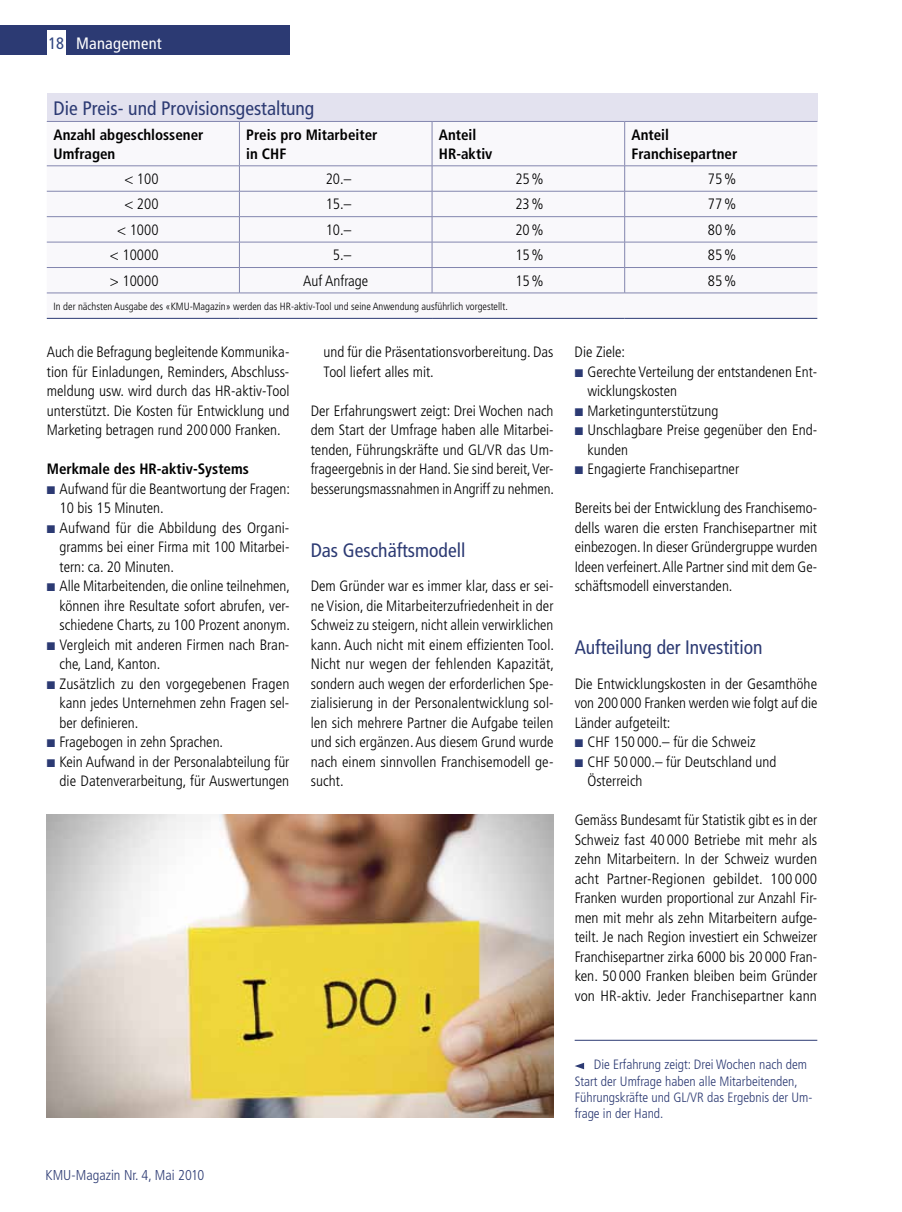
<style>
.page{position:relative;width:902px;height:1212px;background:#fff}
.page>*{position:absolute;margin:0;border:0;box-sizing:border-box;transform-origin:0 0}
.t1{font:condensed 19.5px "Frutiger LT Std";color:#2c3a73}
.t2{font:condensed 16.5px "Frutiger LT Std";letter-spacing:.015em;color:#fff}
.t3{font:300 condensed 15px/19.5px "Frutiger LT Std";color:#000;text-align:justify}
.t4{font:700 condensed 15px/19.5px "Frutiger LT Std";color:#000}
.t5{font:300 condensed 14.25px "Frutiger LT Std";color:#2c3a73}
.t6{font:300 condensed 13.5px/16.2px "Frutiger LT Std";color:#2c3a73}
.t7{font:300 condensed 10.5px "Frutiger LT Std";color:#000}
.s1{color:#304580}
.s2{color:#2c3a73}
</style>
<div class="page">
<div style="left:0;top:26px;width:289px;height:29px;background:#2c3a73"></div>
<div style="left:47px;top:31px;width:19px;height:27px;background:#fff"></div>
<div style="left:47px;top:93px;width:770px;height:28px;background:#e3e2ef"></div>
<svg style="left:47px;top:122px;width:770px;height:196px"></svg>
<hr style="left:47px;top:318px;width:192px;height:1px;background:#2c3a73">
<hr style="left:239px;top:318px;width:193px;height:1px;background:#2c3a73">
<hr style="left:432px;top:318px;width:192px;height:1px;background:#2c3a73">
<hr style="left:624px;top:318px;width:193px;height:1px;background:#2c3a73">
<hr style="left:47px;top:121px;width:192px;height:1px;background:#8386ae">
<hr style="left:239px;top:121px;width:193px;height:1px;background:#8386ae">
<hr style="left:239px;top:122px;width:1px;height:44px;background:#8386ae">
<hr style="left:432px;top:121px;width:192px;height:1px;background:#8386ae">
<hr style="left:432px;top:122px;width:1px;height:44px;background:#8386ae">
<hr style="left:624px;top:121px;width:193px;height:1px;background:#8386ae">
<hr style="left:624px;top:122px;width:1px;height:44px;background:#8386ae">
<hr style="left:47px;top:166px;width:192px;height:1px;background:#8386ae">
<hr style="left:239px;top:166px;width:193px;height:1px;background:#8386ae">
<hr style="left:432px;top:166px;width:192px;height:1px;background:#8386ae">
<hr style="left:624px;top:166px;width:193px;height:1px;background:#8386ae">
<hr style="left:47px;top:191px;width:192px;height:1px;background:#8386ae">
<hr style="left:239px;top:191px;width:193px;height:1px;background:#8386ae">
<hr style="left:432px;top:191px;width:192px;height:1px;background:#8386ae">
<hr style="left:624px;top:191px;width:193px;height:1px;background:#8386ae">
<hr style="left:47px;top:216px;width:192px;height:1px;background:#8386ae">
<hr style="left:239px;top:216px;width:193px;height:1px;background:#8386ae">
<hr style="left:432px;top:216px;width:192px;height:1px;background:#8386ae">
<hr style="left:624px;top:216px;width:193px;height:1px;background:#8386ae">
<hr style="left:47px;top:242px;width:192px;height:1px;background:#8386ae">
<hr style="left:239px;top:242px;width:193px;height:1px;background:#8386ae">
<hr style="left:432px;top:242px;width:192px;height:1px;background:#8386ae">
<hr style="left:624px;top:242px;width:193px;height:1px;background:#8386ae">
<hr style="left:47px;top:267px;width:192px;height:1px;background:#8386ae">
<hr style="left:239px;top:267px;width:193px;height:1px;background:#8386ae">
<svg style="left:239px;top:167px;width:1px;height:126px"></svg>
<hr style="left:432px;top:267px;width:192px;height:1px;background:#8386ae">
<svg style="left:432px;top:166px;width:1px;height:127px"></svg>
<hr style="left:624px;top:267px;width:193px;height:1px;background:#8386ae">
<svg style="left:624px;top:166px;width:1px;height:127px"></svg>
<hr style="left:47px;top:293px;width:192px;height:1px;background:#8386ae">
<hr style="left:239px;top:293px;width:193px;height:1px;background:#8386ae">
<hr style="left:432px;top:293px;width:192px;height:1px;background:#8386ae">
<hr style="left:624px;top:293px;width:193px;height:1px;background:#8386ae">
<img style="left:47px;top:815px;width:506px;height:303px">
<hr style="left:574px;top:1040px;width:243px;height:1px;background:#2c3a73">
<svg style="left:575px;top:1063px;width:9px;height:6px"></svg>
<p class="t2" style="left:48px;top:33px;width:115px"><span class="s1">18</span> Management</p>
<h1 class="t1" style="left:54px;top:97px;width:262px">Die Preis- und Provisionsgestaltung</h1>
<p class="t4" style="left:54px;top:125px;width:151px">Anzahl abgeschlossener<br>Umfragen</p>
<p class="t4" style="left:246px;top:125px;width:133px">Preis pro Mitarbeiter in CHF</p>
<p class="t4" style="left:439px;top:125px;width:55px">Anteil<br>HR-aktiv</p>
<p class="t4" style="left:631px;top:125px;width:107px">Anteil<br>Franchisepartner</p>
<p class="t3" style="left:124px;top:169px;width:36px">&lt; 100</p>
<p class="t3" style="left:326px;top:169px;width:27px">20.–</p>
<p class="t3" style="left:515px;top:169px;width:30px">25%</p>
<p class="t3" style="left:708px;top:169px;width:30px">75%</p>
<p class="t3" style="left:124px;top:195px;width:36px">&lt; 200</p>
<p class="t3" style="left:326px;top:195px;width:27px">15.–</p>
<p class="t3" style="left:515px;top:195px;width:30px">23%</p>
<p class="t3" style="left:708px;top:195px;width:30px">77%</p>
<p class="t3" style="left:117px;top:220px;width:43px">&lt; 1000</p>
<p class="t3" style="left:326px;top:220px;width:27px">10.–</p>
<p class="t3" style="left:515px;top:220px;width:30px">20%</p>
<p class="t3" style="left:708px;top:220px;width:30px">80%</p>
<p class="t3" style="left:110px;top:245px;width:50px">&lt; 10000</p>
<p class="t3" style="left:333px;top:245px;width:20px">5.–</p>
<p class="t3" style="left:515px;top:245px;width:30px">15%</p>
<p class="t3" style="left:708px;top:245px;width:30px">85%</p>
<p class="t3" style="left:110px;top:271px;width:50px">&gt; 10000</p>
<p class="t3" style="left:303px;top:271px;width:67px">Auf Anfrage</p>
<p class="t3" style="left:515px;top:271px;width:30px">15%</p>
<p class="t3" style="left:708px;top:271px;width:30px">85%</p>
<p class="t7" style="left:54px;top:300px;width:455px">In der nächsten Ausgabe des «KMU-Magazin» werden das HR-aktiv-Tool und seine Anwendung ausführlich vorgestellt.</p>
<p class="t3" style="left:47px;top:343px;width:244px">Auch die Befragung begleitende Kommunika&shy;tion für Einladungen, Reminders, Abschluss&shy;meldung usw. wird durch das HR-aktiv-Tool unterstützt. Die Kosten für Entwicklung und Marketing betragen rund 200 000 Franken.</p>
<p class="t4" style="left:47px;top:459px;width:203px">Merkmale des HR-aktiv-Systems</p>
<p class="t3" style="left:60px;top:479px;width:232px;text-indent:-13px"><span class="s2">■</span> Aufwand für die Beantwortung der Fragen:<br>10 bis 15 Minuten.</p>
<p class="t3" style="left:60px;top:518px;width:231px;text-indent:-13px"><span class="s2">■</span> Aufwand für die Abbildung des Organi&shy;gramms bei einer Firma mit 100 Mitarbei&shy;tern: ca. 20 Minuten.</p>
<p class="t3" style="left:60px;top:577px;width:232px;text-indent:-13px"><span class="s2">■</span> Alle Mitarbeitenden, die online teilnehmen, können ihre Resultate sofort abrufen, ver&shy;schiedene Charts, zu 100 Prozent anonym.</p>
<p class="t3" style="left:60px;top:635px;width:231px;text-indent:-13px"><span class="s2">■</span> Vergleich mit anderen Firmen nach Bran&shy;che, Land, Kanton.</p>
<p class="t3" style="left:60px;top:674px;width:231px;text-indent:-13px"><span class="s2">■</span> Zusätzlich zu den vorgegebenen Fragen kann jedes Unternehmen zehn Fragen sel&shy;ber definieren.</p>
<p class="t3" style="left:47px;top:733px;width:178px"><span class="s2">■</span> Fragebogen in zehn Sprachen.</p>
<p class="t3" style="left:47px;top:752px;width:244px;text-align:right"><span class="s2">■</span> Kein Aufwand in der Personalabteilung für die Datenverarbeitung, für Auswertungen</p>
<p class="t3" style="left:323px;top:343px;width:231px">und für die Präsentationsvorbereitung. Das<br>Tool liefert alles mit.</p>
<p class="t3" style="left:311px;top:401px;width:245px">Der Erfahrungswert zeigt: Drei Wochen nach dem Start der Umfrage haben alle Mitarbei&shy;tenden, Führungskräfte und GL/VR das Um&shy;frageergebnis in der Hand. Sie sind bereit, Ver&shy;besserungsmassnahmen in Angriff zu nehmen.</p>
<h1 class="t1" style="left:311px;top:539px;width:156px">Das Geschäftsmodell</h1>
<p class="t3" style="left:311px;top:577px;width:245px">Dem Gründer war es immer klar, dass er sei&shy;ne Vision, die Mitarbeiterzufriedenheit in der Schweiz zu steigern, nicht allein verwirklichen kann. Auch nicht mit einem effizienten Tool.<br>Nicht nur wegen der fehlenden Kapazität, sondern auch wegen der erforderlichen Spe&shy;zialisierung in der Personalentwicklung sol&shy;len sich mehrere Partner die Aufgabe teilen und sich ergänzen. Aus diesem Grund wurde nach einem sinnvollen Franchisemodell ge&shy;sucht.</p>
<p class="t3" style="left:574px;top:343px;width:52px">Die Ziele:</p>
<p class="t3" style="left:587px;top:362px;width:231px;text-indent:-13px"><span class="s2">■</span> Gerechte Verteilung der entstandenen Ent&shy;wicklungskosten</p>
<p class="t3" style="left:574px;top:401px;width:145px"><span class="s2">■</span> Marketingunterstützung</p>
<p class="t3" style="left:587px;top:421px;width:231px;text-indent:-13px"><span class="s2">■</span> Unschlagbare Preise gegenüber den End&shy;kunden</p>
<p class="t3" style="left:574px;top:460px;width:166px"><span class="s2">■</span> Engagierte Franchisepartner</p>
<p class="t3" style="left:574px;top:499px;width:244px">Bereits bei der Entwicklung des Franchisemo&shy;dells waren die ersten Franchisepartner mit einbezogen. In dieser Gründergruppe wurden Ideen verfeinert. Alle Partner sind mit dem Ge&shy;schäftsmodell einverstanden.</p>
<h1 class="t1" style="left:574px;top:636px;width:189px">Aufteilung der Investition</h1>
<p class="t3" style="left:574px;top:674px;width:244px">Die Entwicklungskosten in der Gesamthöhe von 200 000 Franken werden wie folgt auf die Länder aufgeteilt:</p>
<p class="t3" style="left:574px;top:733px;width:182px"><span class="s2">■</span> CHF 150 000.– für die Schweiz</p>
<p class="t3" style="left:587px;top:752px;width:190px;text-indent:-13px"><span class="s2">■</span> CHF 50 000.– für Deutschland und<br>Österreich</p>
<p class="t3" style="left:574px;top:811px;width:244px">Gemäss Bundesamt für Statistik gibt es in der Schweiz fast 40 000 Betriebe mit mehr als zehn Mitarbeitern. In der Schweiz wurden acht Partner-Regionen gebildet. 100 000<br>Franken wurden proportional zur Anzahl Fir&shy;men mit mehr als zehn Mitarbeitern aufge&shy;teilt. Je nach Region investiert ein Schweizer Franchisepartner zirka 6000 bis 20 000 Fran&shy;ken. 50 000 Franken bleiben beim Gründer von HR-aktiv. Jeder Franchisepartner kann</p>
<p class="t5" style="left:46px;top:1167px;width:160px">KMU-Magazin Nr. 4, Mai 2010</p>
<p class="t6" style="left:574px;top:1057px;width:239px;text-indent:19px">Die Erfahrung zeigt: Drei Wochen nach dem Start der Umfrage haben alle Mitarbeitenden, Führungskräfte und GL/VR das Ergebnis der Um&shy;frage in der Hand.</p>
</div>
